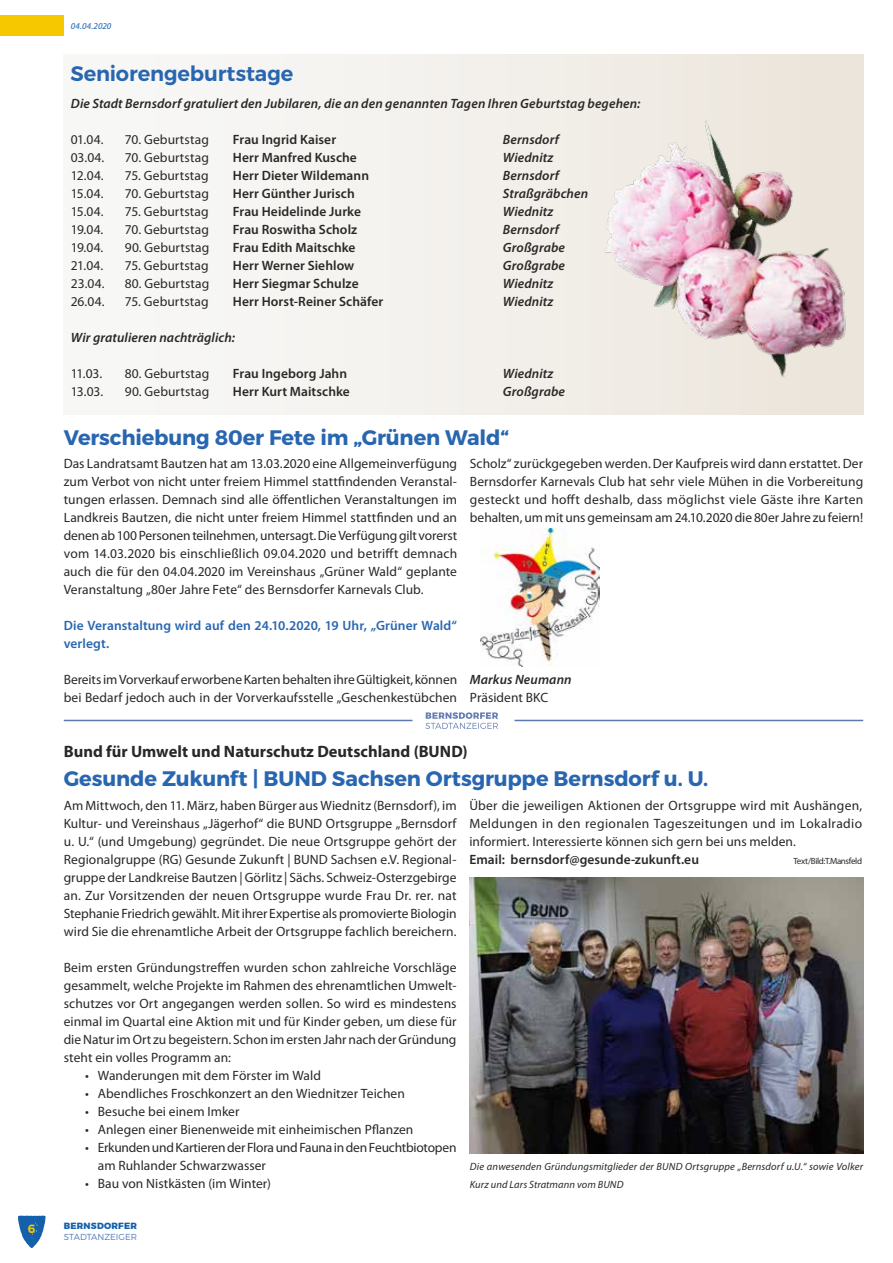
<style>
.page{position:relative;width:893px;height:1263px;background:#fff}
.page>*{position:absolute;margin:0;border:0;box-sizing:border-box;transform-origin:0 0}
.t1{font:700 21px "Montserrat";letter-spacing:-.01em;color:#2966b0}
.t2{font:600 21px "Montserrat";letter-spacing:-.005em;color:#2966b0}
.t3{font:700 16.5px "Myriad Pro";color:#282827}
.t4{font:13.5px/18px "Myriad Pro";letter-spacing:.005em;color:#282827;text-align:justify}
.t5{font:600 13.5px "Myriad Pro";letter-spacing:.005em;color:#282827}
.t6{font:italic 600 13.5px "Myriad Pro";letter-spacing:.01em;color:#282827}
.t7{font:13.5px/18px "Myriad Pro";letter-spacing:-.015em;color:#282827}
.t8{font:600 13.5px/18px "Myriad Pro";letter-spacing:.005em;color:#2966b0}
.t9{font:600 12px "Montserrat";color:#f6ca00}
.t10{font:italic 10.5px/18px "Myriad Pro";letter-spacing:.015em;color:#282827}
.t11{font:9px "Myriad Pro";letter-spacing:-.04em;color:#282827}
.t12{font:800 9px "Montserrat";letter-spacing:.025em;color:#1560ab}
.t13{font:italic 9px "Myriad Pro";letter-spacing:.005em;color:#1560ab}
.t14{font:300 8.7px "Montserrat";color:#537abd}
</style>
<div class="page">
<svg style="left:18px;top:1215px;width:28px;height:33px"></svg>
<div style="left:0;top:15px;width:64px;height:21px;background:#f5c800"></div>
<div style="left:64px;top:55px;width:799px;height:359px;background:linear-gradient(to right,#f9fafa,#ece5db)"></div>
<img style="left:601px;top:112px;width:250px;height:269px">
<hr style="left:64px;top:720px;width:348px;height:1px;background:#5d78af">
<hr style="left:514px;top:720px;width:349px;height:1px;background:#5d78af">
<svg style="left:425px;top:712px;width:73px;height:17px"></svg>
<img style="left:469px;top:877px;width:394px;height:277px">
<img style="left:480px;top:528px;width:119px;height:138px">
<p class="t13" style="left:71px;top:20px;width:42px">04.04.2020</p>
<h1 class="t2" style="left:70px;top:61px;width:225px">Seniorengeburtstage</h1>
<p class="t6" style="left:71px;top:95px;width:571px">Die Stadt Bernsdorf gratuliert den Jubilaren, die an den genannten Tagen Ihren Geburtstag begehen:</p>
<p class="t4" style="left:71px;top:130px;width:34px">01.04.</p>
<p class="t4" style="left:125px;top:130px;width:86px">70. Geburtstag</p>
<p class="t5" style="left:233px;top:131px;width:105px">Frau Ingrid Kaiser</p>
<p class="t6" style="left:503px;top:131px;width:57px">Bernsdorf</p>
<p class="t4" style="left:71px;top:148px;width:35px">03.04.</p>
<p class="t4" style="left:125px;top:148px;width:86px">70. Geburtstag</p>
<p class="t5" style="left:233px;top:149px;width:126px">Herr Manfred Kusche</p>
<p class="t6" style="left:503px;top:149px;width:52px">Wiednitz</p>
<p class="t4" style="left:71px;top:166px;width:34px">12.04.</p>
<p class="t4" style="left:125px;top:166px;width:85px">75. Geburtstag</p>
<p class="t5" style="left:233px;top:167px;width:138px">Herr Dieter Wildemann</p>
<p class="t6" style="left:503px;top:167px;width:57px">Bernsdorf</p>
<p class="t4" style="left:71px;top:184px;width:34px">15.04.</p>
<p class="t4" style="left:125px;top:184px;width:86px">70. Geburtstag</p>
<p class="t5" style="left:233px;top:185px;width:123px">Herr Günther Jurisch</p>
<p class="t6" style="left:503px;top:185px;width:87px">Straßgräbchen</p>
<p class="t4" style="left:71px;top:202px;width:34px">15.04.</p>
<p class="t4" style="left:125px;top:202px;width:85px">75. Geburtstag</p>
<p class="t5" style="left:233px;top:203px;width:130px">Frau Heidelinde Jurke</p>
<p class="t6" style="left:503px;top:203px;width:52px">Wiednitz</p>
<p class="t4" style="left:71px;top:220px;width:34px">19.04.</p>
<p class="t4" style="left:125px;top:220px;width:86px">70. Geburtstag</p>
<p class="t5" style="left:233px;top:221px;width:126px">Frau Roswitha Scholz</p>
<p class="t6" style="left:503px;top:221px;width:57px">Bernsdorf</p>
<p class="t4" style="left:71px;top:238px;width:34px">19.04.</p>
<p class="t4" style="left:125px;top:238px;width:86px">90. Geburtstag</p>
<p class="t5" style="left:233px;top:239px;width:124px">Frau Edith Maitschke</p>
<p class="t6" style="left:503px;top:239px;width:64px">Großgrabe</p>
<p class="t4" style="left:71px;top:256px;width:34px">21.04.</p>
<p class="t4" style="left:125px;top:256px;width:85px">75. Geburtstag</p>
<p class="t5" style="left:233px;top:257px;width:123px">Herr Werner Siehlow</p>
<p class="t6" style="left:503px;top:257px;width:64px">Großgrabe</p>
<p class="t4" style="left:71px;top:274px;width:35px">23.04.</p>
<p class="t4" style="left:125px;top:274px;width:86px">80. Geburtstag</p>
<p class="t5" style="left:233px;top:275px;width:127px">Herr Siegmar Schulze</p>
<p class="t6" style="left:503px;top:275px;width:52px">Wiednitz</p>
<p class="t4" style="left:71px;top:292px;width:35px">26.04.</p>
<p class="t4" style="left:125px;top:292px;width:85px">75. Geburtstag</p>
<p class="t5" style="left:233px;top:293px;width:152px">Herr Horst-Reiner Schäfer</p>
<p class="t6" style="left:503px;top:293px;width:52px">Wiednitz</p>
<p class="t6" style="left:71px;top:329px;width:166px">Wir gratulieren nachträglich:</p>
<p class="t4" style="left:71px;top:364px;width:33px">11.03.</p>
<p class="t4" style="left:125px;top:364px;width:86px">80. Geburtstag</p>
<p class="t5" style="left:233px;top:365px;width:116px">Frau Ingeborg Jahn</p>
<p class="t6" style="left:503px;top:365px;width:52px">Wiednitz</p>
<p class="t4" style="left:71px;top:382px;width:34px">13.03.</p>
<p class="t4" style="left:125px;top:382px;width:86px">90. Geburtstag</p>
<p class="t5" style="left:233px;top:383px;width:119px">Herr Kurt Maitschke</p>
<p class="t6" style="left:503px;top:383px;width:64px">Großgrabe</p>
<h1 class="t1" style="left:64px;top:424px;width:446px">Verschiebung 80er Fete im „Grünen Wald“</h1>
<p class="t4" style="left:64px;top:454px;width:395px">Das Landratsamt Bautzen hat am 13.03.2020 eine Allgemeinverfügung zum Verbot von nicht unter freiem Himmel stattfindenden Veranstal&shy;tungen erlassen. Demnach sind alle öffentlichen Veranstaltungen im Landkreis Bautzen, die nicht unter freiem Himmel stattfinden und an denen ab 100 Personen teilnehmen, untersagt. Die Verfügung gilt vorerst vom 14.03.2020 bis einschließlich 09.04.2020 und betrifft demnach auch die für den 04.04.2020 im Vereinshaus „Grüner Wald“ geplante Veranstaltung „80er Jahre Fete“ des Bernsdorfer Karnevals Club.</p>
<p class="t8" style="left:64px;top:616px;width:395px">Die Veranstaltung wird auf den 24.10.2020, 19 Uhr, „Grüner Wald“ verlegt.</p>
<p class="t4" style="left:64px;top:670px;width:395px">Bereits im Vorverkauf erworbene Karten behalten ihre Gültigkeit, können bei Bedarf jedoch auch in der Vorverkaufsstelle „Geschenkestübchen</p>
<p class="t4" style="left:470px;top:454px;width:395px">Scholz“ zurückgegeben werden. Der Kaufpreis wird dann erstattet. Der Bernsdorfer Karnevals Club hat sehr viele Mühen in die Vorbereitung gesteckt und hofft deshalb, dass möglichst viele Gäste ihre Karten behalten, um mit uns gemeinsam am 24.10.2020 die 80er Jahre zu feiern!</p>
<p class="t6" style="left:470px;top:671px;width:103px">Markus Neumann</p>
<p class="t4" style="left:470px;top:688px;width:80px">Präsident BKC</p>
<p class="t3" style="left:64px;top:741px;width:405px">Bund für Umwelt und Naturschutz Deutschland (BUND)</p>
<h1 class="t1" style="left:64px;top:765px;width:646px">Gesunde Zukunft | BUND Sachsen Ortsgruppe Bernsdorf u. U.</h1>
<p class="t4" style="left:64px;top:796px;width:394px">Am Mittwoch, den 11. März, haben Bürger aus Wiednitz (Bernsdorf), im Kultur- und Vereinshaus „Jägerhof“ die BUND Ortsgruppe „Bernsdorf u. U.“ (und Umgebung) gegründet. Die neue Ortsgruppe gehört der Regionalgruppe (RG) Gesunde Zukunft | BUND Sachsen e.V. Regional&shy;gruppe der Landkreise Bautzen | Görlitz | Sächs. Schweiz-Osterzgebirge an. Zur Vorsitzenden der neuen Ortsgruppe wurde Frau Dr. rer. nat Stephanie Friedrich gewählt. Mit ihrer Expertise als promovierte Biologin wird Sie die ehrenamtliche Arbeit der Ortsgruppe fachlich bereichern.</p>
<p class="t4" style="left:64px;top:958px;width:394px">Beim ersten Gründungstreffen wurden schon zahlreiche Vorschläge gesammelt, welche Projekte im Rahmen des ehrenamtlichen Umwelt&shy;schutzes vor Ort angegangen werden sollen. So wird es mindestens einmal im Quartal eine Aktion mit und für Kinder geben, um diese für die Natur im Ort zu begeistern. Schon im ersten Jahr nach der Gründung steht ein volles Programm an:</p>
<p class="t4" style="left:85px;top:1066px;width:237px">• Wanderungen mit dem Förster im Wald</p>
<p class="t4" style="left:85px;top:1084px;width:321px">• Abendliches Froschkonzert an den Wiednitzer Teichen</p>
<p class="t4" style="left:85px;top:1102px;width:156px">• Besuche bei einem Imker</p>
<p class="t4" style="left:85px;top:1120px;width:330px">• Anlegen einer Bienenweide mit einheimischen Pflanzen</p>
<p class="t7" style="left:98px;top:1138px;width:360px;text-indent:-13px">• Erkunden und Kartieren der Flora und Fauna in den Feuchtbiotopen am Ruhlander Schwarzwasser</p>
<p class="t4" style="left:85px;top:1174px;width:187px">• Bau von Nistkästen (im Winter)</p>
<p class="t4" style="left:469px;top:796px;width:394px">Über die jeweiligen Aktionen der Ortsgruppe wird mit Aushängen, Meldungen in den regionalen Tageszeitungen und im Lokalradio informiert. Interessierte können sich gern bei uns melden.</p>
<p class="t5" style="left:469px;top:851px;width:231px">Email: bernsdorf@gesunde-zukunft.eu</p>
<p class="t11" style="left:793px;top:855px;width:70px">Text/Bild: T. Mansfeld</p>
<p class="t10" style="left:470px;top:1157px;width:395px">Die anwesenden Gründungsmitglieder der BUND Ortsgruppe „Bernsdorf u.U.“ sowie Volker<br>Kurz und Lars Stratmann vom BUND</p>
<p class="t9" style="left:28px;top:1221px;width:9px">6</p>
<p class="t12" style="left:64px;top:1220px;width:75px">BERNSDORFER</p>
<p class="t14" style="left:64px;top:1231px;width:75px">STADTANZEIGER</p>
</div>
